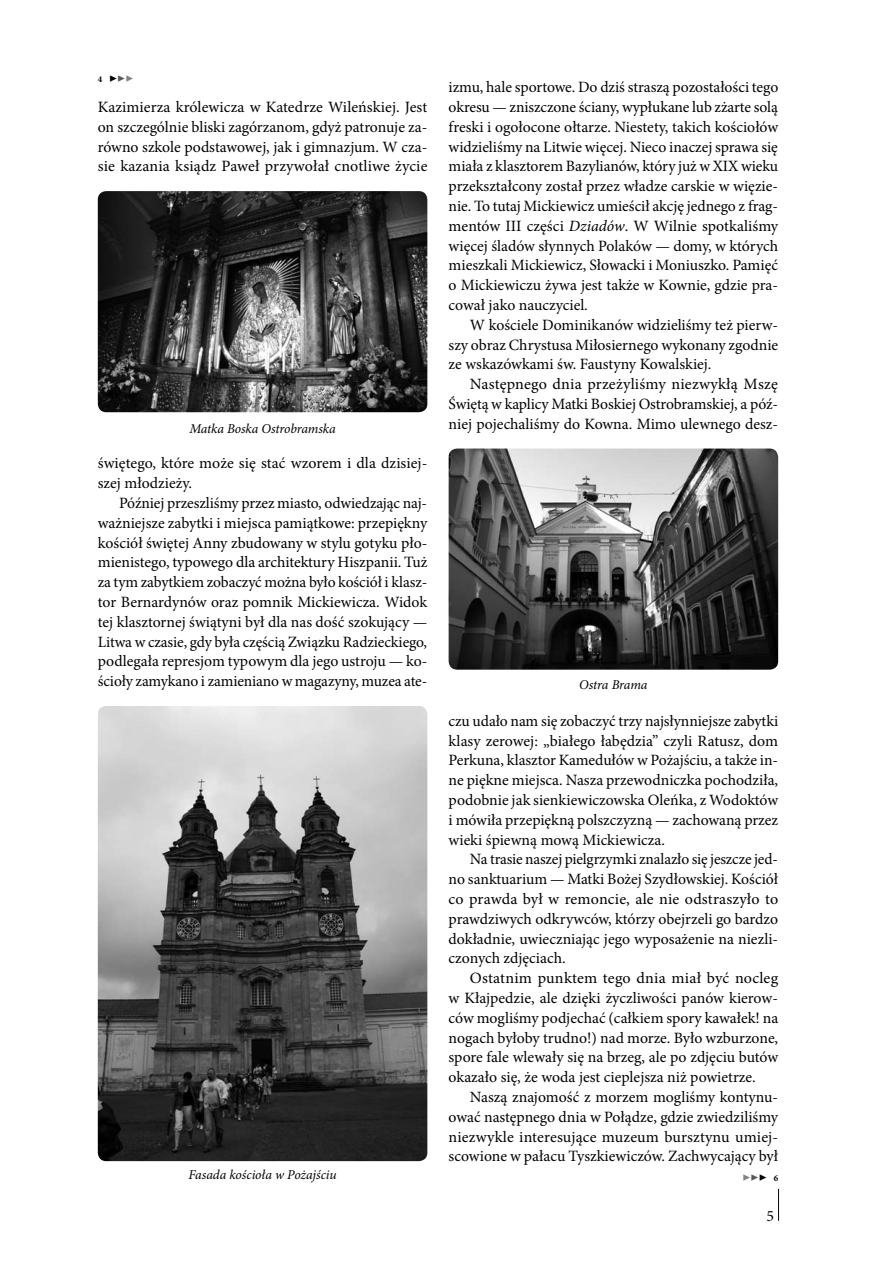
<style>
.page{position:relative;width:893px;height:1263px;background:#fff}
.page>*{position:absolute;margin:0;border:0;box-sizing:border-box;transform-origin:0 0}
.t1{font:15.75px/19.8px "Minion Pro";color:#000;text-align:justify}
.t2{font:italic 13.5px "Minion Pro";letter-spacing:-.005em;color:#000}
.t3{font:700 13.5px "Minion Pro";color:#808285}
.t4{font:700 9px "Minion Pro";color:#000}
.s1{font-size:13.5px}
.s2{font-size:13.5px;color:#58595b}
.s3{font-size:13.5px;color:#808285}
.s4{font-style:italic}
.s5{color:#58595b}
.s6{color:#000}
.s7{font-size:9px;color:#000}
</style>
<div class="page">
<hr style="left:778px;top:1189px;width:1px;height:32px;background:#000">
<img style="left:98px;top:191px;width:329px;height:221px">
<img style="left:449px;top:448px;width:329px;height:222px">
<img style="left:98px;top:706px;width:329px;height:455px">
<p class="t4" style="left:98px;top:72px;width:37px">4 <span class="s1">▶</span><span class="s2">▶</span><span class="s3">▶</span></p>
<p class="t1" style="left:98px;top:97px;width:331px">Kazimierza królewicza w Katedrze Wileńskiej. Jest on szczególnie bliski zagórzanom, gdyż patronuje za&shy;równo szkole podstawowej, jak i gimnazjum. W cza&shy;sie kazania ksiądz Paweł przywołał cnotliwe życie</p>
<p class="t2" style="left:189px;top:419px;width:148px">Matka Boska Ostrobramska</p>
<p class="t1" style="left:98px;top:453px;width:331px">świętego, które może się stać wzorem i dla dzisiej&shy;szej młodzieży.</p>
<p class="t1" style="left:98px;top:493px;width:331px;text-indent:21px">Później przeszliśmy przez miasto, odwiedzając naj&shy;ważniejsze zabytki i miejsca pamiątkowe: przepiękny kościół świętej Anny zbudowany w stylu gotyku pło&shy;mienistego, typowego dla architektury Hiszpanii. Tuż za tym zabytkiem zobaczyć można było kościół i klasz&shy;tor Bernardynów oraz pomnik Mickiewicza. Widok tej klasztornej świątyni był dla nas dość szokujący — Litwa w czasie, gdy była częścią Związku Radzieckiego, podlegała represjom typowym dla jego ustroju — ko&shy;ścioły zamykano i zamieniano w magazyny, muzea ate-</p>
<p class="t2" style="left:188px;top:1166px;width:150px">Fasada kościoła w Pożajściu</p>
<p class="t1" style="left:449px;top:77px;width:331px">izmu, hale sportowe. Do dziś straszą pozostałości tego okresu — zniszczone ściany, wypłukane lub zżarte solą freski i ogołocone ołtarze. Niestety, takich kościołów widzieliśmy na Litwie więcej. Nieco inaczej sprawa się miała z klasztorem Bazylianów, który już w XIX wieku przekształcony został przez władze carskie w więzie&shy;nie. To tutaj Mickiewicz umieścił akcję jednego z frag&shy;mentów III części <span class="s4">Dziadów</span>. W Wilnie spotkaliśmy więcej śladów słynnych Polaków — domy, w których mieszkali Mickiewicz, Słowacki i Moniuszko. Pamięć o Mickiewiczu żywa jest także w Kownie, gdzie pra&shy;cował jako nauczyciel.</p>
<p class="t1" style="left:449px;top:315px;width:331px;text-indent:21px">W kościele Dominikanów widzieliśmy też pierw&shy;szy obraz Chrystusa Miłosiernego wykonany zgodnie ze wskazówkami św. Faustyny Kowalskiej.</p>
<p class="t1" style="left:449px;top:374px;width:331px;text-indent:21px">Następnego dnia przeżyliśmy niezwykłą Mszę Świętą w kaplicy Matki Boskiej Ostrobramskiej, a póź&shy;niej pojechaliśmy do Kowna. Mimo ulewnego desz-</p>
<p class="t2" style="left:579px;top:675px;width:70px">Ostra Brama</p>
<p class="t1" style="left:449px;top:711px;width:331px">czu udało nam się zobaczyć trzy najsłynniejsze zabytki klasy zerowej: „białego łabędzia” czyli Ratusz, dom Perkuna, klasztor Kamedułów w Pożajściu, a także in&shy;ne piękne miejsca. Nasza przewodniczka pochodziła, podobnie jak sienkiewiczowska Oleńka, z Wodoktów i mówiła przepiękną polszczyzną — zachowaną przez wieki śpiewną mową Mickiewicza.</p>
<p class="t1" style="left:449px;top:849px;width:331px;text-indent:21px">Na trasie naszej pielgrzymki znalazło się jeszcze jed&shy;no sanktuarium — Matki Bożej Szydłowskiej. Kościół co prawda był w remoncie, ale nie odstraszyło to prawdziwych odkrywców, którzy obejrzeli go bardzo dokładnie, uwieczniając jego wyposażenie na niezli&shy;czonych zdjęciach.</p>
<p class="t1" style="left:449px;top:968px;width:331px;text-indent:21px">Ostatnim punktem tego dnia miał być nocleg w Kłajpedzie, ale dzięki życzliwości panów kierow&shy;ców mogliśmy podjechać (całkiem spory kawałek! na nogach byłoby trudno!) nad morze. Było wzburzone, spore fale wlewały się na brzeg, ale po zdjęciu butów okazało się, że woda jest cieplejsza niż powietrze.</p>
<p class="t1" style="left:449px;top:1087px;width:331px;text-indent:21px">Naszą znajomość z morzem mogliśmy kontynu&shy;ować następnego dnia w Połądze, gdzie zwiedziliśmy niezwykle interesujące muzeum bursztynu umiej&shy;scowione w pałacu Tyszkiewiczów. Zachwycający był</p>
<p class="t3" style="left:742px;top:1167px;width:37px">▶<span class="s5">▶</span><span class="s6">▶</span> <span class="s7">6</span></p>
<p class="t1" style="left:766px;top:1206px;width:9px">5</p>
</div>
